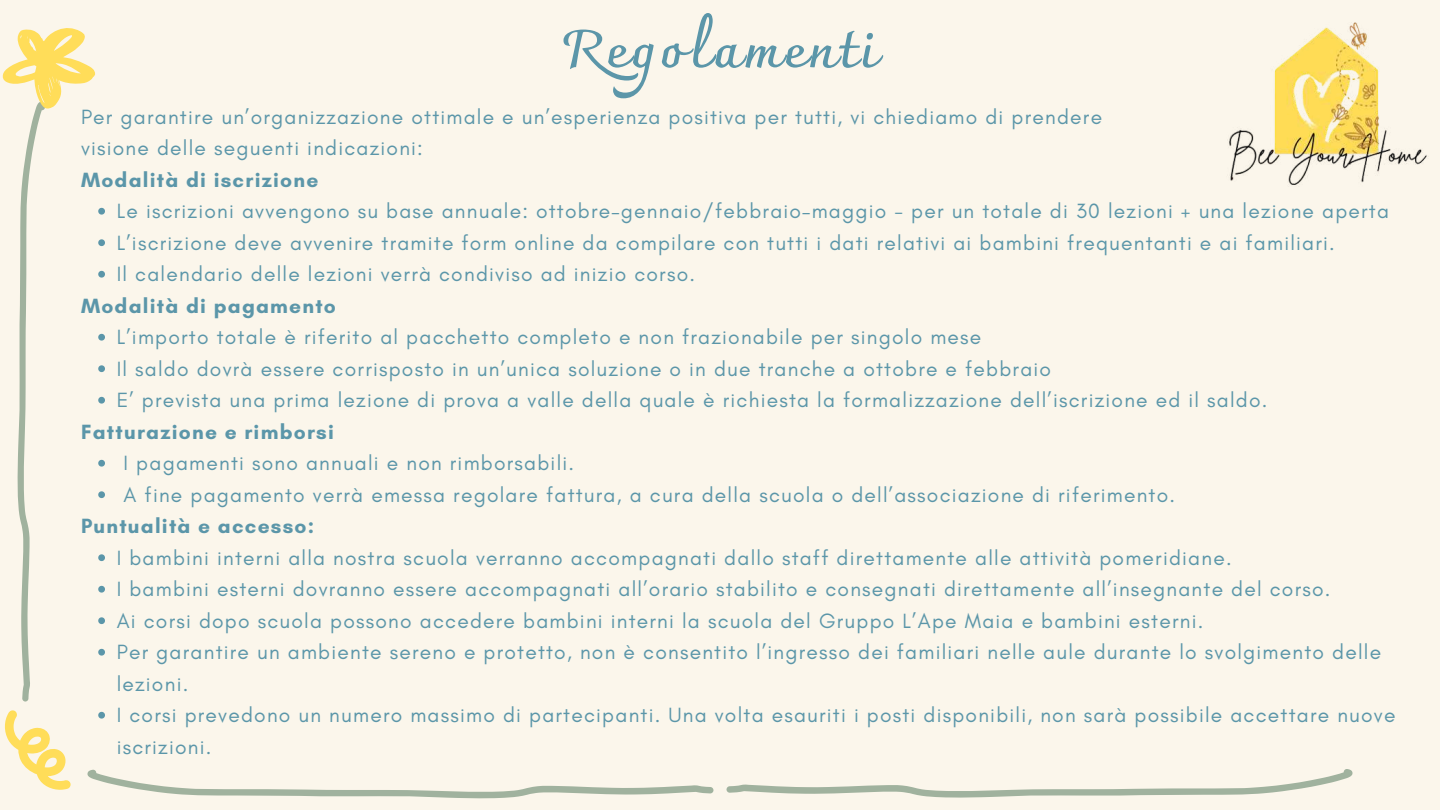
<style>
.page{position:relative;width:1440px;height:810px;background:#fbf6eb}
.page>*{position:absolute;margin:0;border:0;box-sizing:border-box;transform-origin:0 0}
.t1{font:700 53px "Charmonman";letter-spacing:.06em;color:#5b96a9}
.t2{font:21px/31.5px "Glacial Indifference";letter-spacing:.06em;color:#5b96a9}
.t3{font:700 21px "Glacial Indifference";letter-spacing:.06em;color:#5b96a9}
</style>
<div class="page">
<svg style="left:726px;top:769px;width:627px;height:28px"></svg>
<img style="left:1229px;top:22px;width:198px;height:163px">
<svg style="left:2px;top:28px;width:712px;height:771px"></svg>
<h1 class="t1" style="left:564px;top:18px;width:313px">Regolamenti</h1>
<p class="t2" style="left:81px;top:101px;width:1023px">Per garantire un’organizzazione ottimale e un’esperienza positiva per tutti, vi chiediamo di prendere visione delle seguenti indicazioni:</p>
<p class="t3" style="left:81px;top:167px;width:239px">Modalità di iscrizione</p>
<p class="t2" style="left:117px;top:195px;width:1274px">Le iscrizioni avvengono su base annuale: ottobre–gennaio/febbraio–maggio - per un totale di 30 lezioni + una lezione aperta<br>L’iscrizione deve avvenire tramite form online da compilare con tutti i dati relativi ai bambini frequentanti e ai familiari.<br>Il calendario delle lezioni verrà condiviso ad inizio corso.</p>
<p class="t3" style="left:81px;top:293px;width:256px">Modalità di pagamento</p>
<p class="t2" style="left:117px;top:321px;width:1152px">L’importo totale è riferito al pacchetto completo e non frazionabile per singolo mese<br>Il saldo dovrà essere corrisposto in un’unica soluzione o in due tranche a ottobre e febbraio<br>E’ prevista una prima lezione di prova a valle della quale è richiesta la formalizzazione dell’iscrizione ed il saldo.</p>
<p class="t3" style="left:81px;top:419px;width:254px">Fatturazione e rimborsi</p>
<p class="t2" style="left:124px;top:447px;width:1053px">I pagamenti sono annuali e non rimborsabili.<br>A fine pagamento verrà emessa regolare fattura, a cura della scuola o dell’associazione di riferimento.</p>
<p class="t3" style="left:81px;top:513px;width:235px">Puntualità e accesso:</p>
<p class="t2" style="left:117px;top:542px;width:1280px">I bambini interni alla nostra scuola verranno accompagnati dallo staff direttamente alle attività pomeridiane.<br>I bambini esterni dovranno essere accompagnati all’orario stabilito e consegnati direttamente all’insegnante del corso.<br>Ai corsi dopo scuola possono accedere bambini interni la scuola del Gruppo L’Ape Maia e bambini esterni.<br>Per garantire un ambiente sereno e protetto, non è consentito l’ingresso dei familiari nelle aule durante lo svolgimento delle lezioni.<br>I corsi prevedono un numero massimo di partecipanti. Una volta esauriti i posti disponibili, non sarà possibile accettare nuove iscrizioni.</p>
</div>
